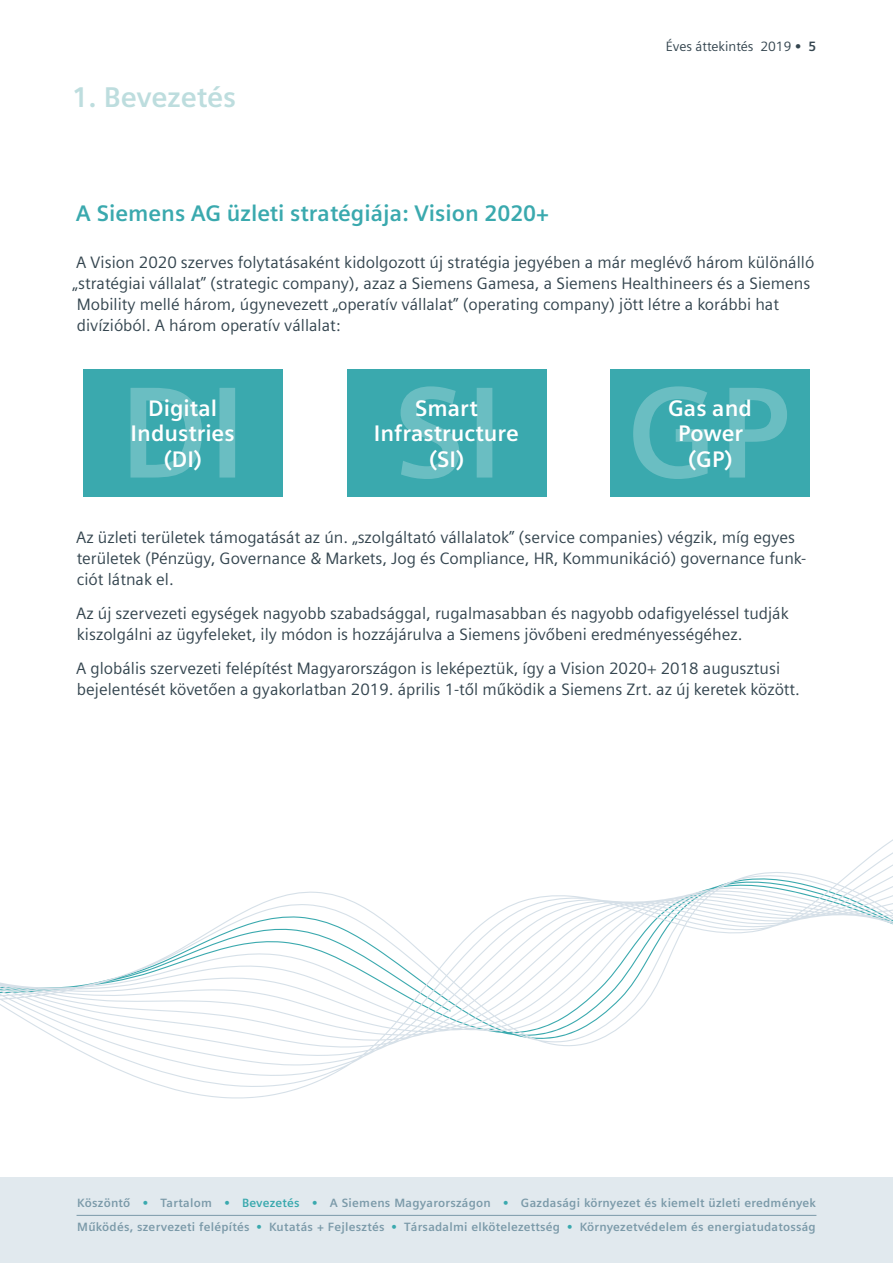
<style>
.page{position:relative;width:893px;height:1263px;background:#fff}
.page>*{position:absolute;margin:0;border:0;box-sizing:border-box;transform-origin:0 0}
.t1{font:700 28.5px "Siemens Sans";letter-spacing:-.005em;color:#bdddde}
.t2{font:700 22.5px/25.5px "Siemens Sans";color:#fff;text-align:center}
.t3{font:700 22.5px "Siemens Sans";color:#3aa9ae}
.t4{font:16.5px/21px "Siemens Sans";color:#34454f}
.t5{font:13.5px "Siemens Sans";color:#34454f}
.t6{font:700 12px/24px "Siemens Sans";letter-spacing:.02em;color:#7b9aa9}
.s1{font-weight:700}
.s2{color:#3aa9ae}
</style>
<div class="page">
<div style="left:0;top:1178px;width:893px;height:85px;background:#e1e9ee"></div>
<hr style="left:77px;top:1215px;width:739px;height:1px;background:#7b9aa9">
<div style="left:83px;top:369px;width:200px;height:127px;background:#3aa9ae"></div>
<div style="left:347px;top:369px;width:199px;height:127px;background:#3aa9ae"></div>
<div style="left:610px;top:369px;width:200px;height:127px;background:#3aa9ae"></div>
<svg style="left:0;top:839px;width:893px;height:260px"></svg>
<svg style="left:131px;top:388px;width:104px;height:90px"></svg>
<svg style="left:401px;top:386px;width:91px;height:93px"></svg>
<svg style="left:633px;top:386px;width:154px;height:93px"></svg>
<h1 class="t1" style="left:72px;top:81px;width:166px">1. Bevezetés</h1>
<p class="t5" style="left:666px;top:39px;width:152px">Éves áttekintés 2019 <span class="s1">• 5</span></p>
<h2 class="t3" style="left:76px;top:201px;width:475px">A Siemens AG üzleti stratégiája: Vision 2020+</h2>
<p class="t4" style="left:73px;top:252px;width:743px">A Vision 2020 szerves folytatásaként kidolgozott új stratégia jegyében a már meglévő három különálló „stratégiai vállalat” (strategic company), azaz a Siemens Gamesa, a Siemens Healthineers és a Siemens Mobility mellé három, úgynevezett „operatív vállalat” (operating company) jött létre a korábbi hat divízióból. A három operatív vállalat:</p>
<h2 class="t2" style="left:131px;top:395px;width:105px">Digital<br>Industries (DI)</h2>
<h2 class="t2" style="left:374px;top:395px;width:146px">Smart<br>Infrastructure (SI)</h2>
<h2 class="t2" style="left:668px;top:395px;width:85px">Gas and<br>Power (GP)</h2>
<p class="t4" style="left:76px;top:527px;width:732px">Az üzleti területek támogatását az ún. „szolgáltató vállalatok” (service companies) végzik, míg egyes területek (Pénzügy, Governance &amp; Markets, Jog és Compliance, HR, Kommunikáció) governance funk&shy;ciót látnak el.</p>
<p class="t4" style="left:76px;top:603px;width:714px">Az új szervezeti egységek nagyobb szabadsággal, rugalmasabban és nagyobb odafigyeléssel tudják kiszolgálni az ügyfeleket, ily módon is hozzájárulva a Siemens jövőbeni eredményességéhez.</p>
<p class="t4" style="left:76px;top:658px;width:725px">A globális szervezeti felépítést Magyarországon is leképeztük, így a Vision 2020+ 2018 augusztusi bejelentését követően a gyakorlatban 2019. április 1-től működik a Siemens Zrt. az új keretek között.</p>
<p class="t6" style="left:77px;top:1190px;width:740px">Köszöntő <span class="s2">•</span> Tartalom <span class="s2">• Bevezetés •</span> A Siemens Magyarországon <span class="s2">•</span> Gazdasági környezet és kiemelt üzleti eredmények<br>Működés, szervezeti felépítés <span class="s2">•</span> Kutatás + Fejlesztés <span class="s2">•</span> Társadalmi elkötelezettség <span class="s2">•</span> Környezetvédelem és energiatudatosság</p>
</div>
